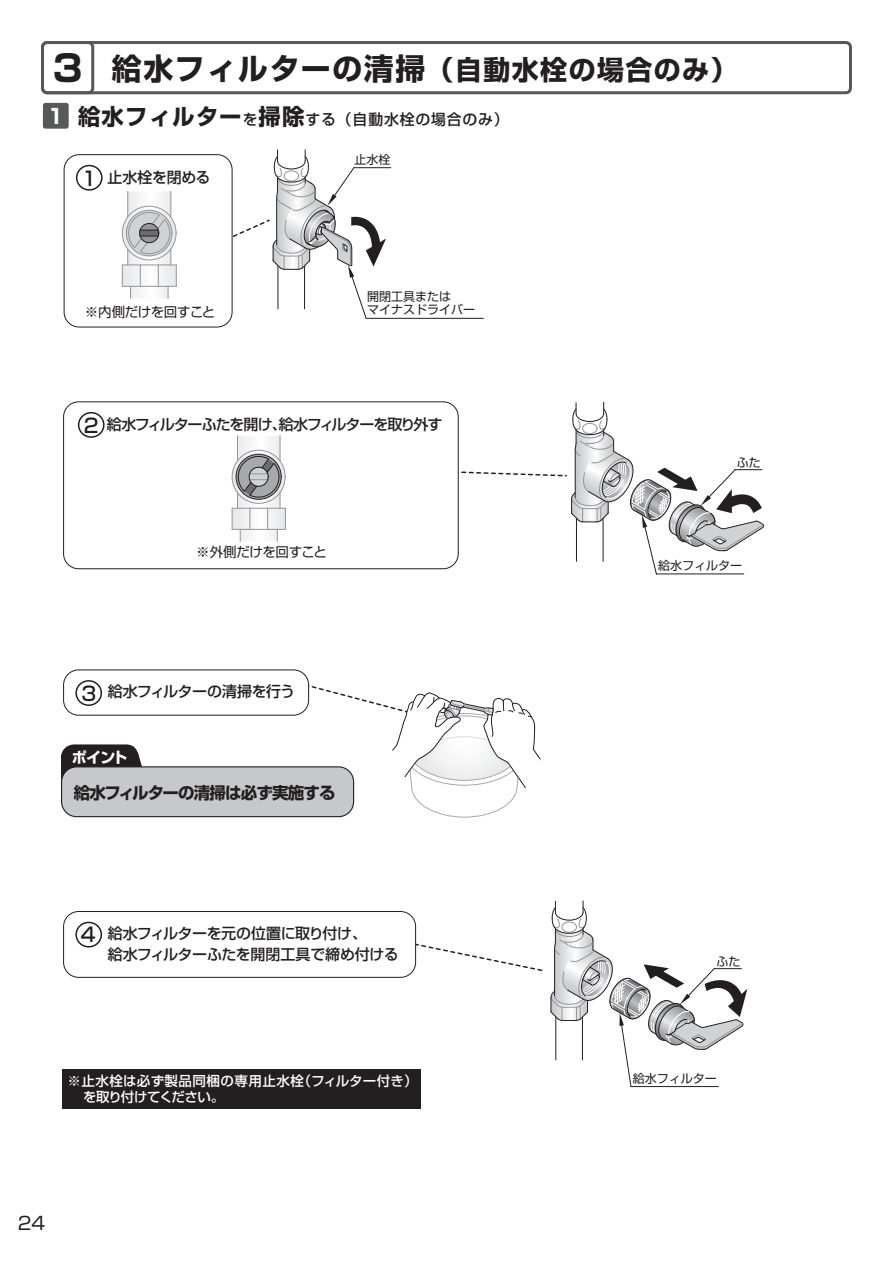
<style>
.page{position:relative;width:893px;height:1263px;background:#fff}
.page>*{position:absolute;margin:0;border:0;box-sizing:border-box;transform-origin:0 0}
.t1{font:700 27px "Shin Go Pro";letter-spacing:.05em;color:#231f20}
.t2{font:500 19.5px "Shin Go Pro";color:#231f20}
.t3{font:18px "Shin Go Pro";color:#231f20}
.t4{font:700 16.5px "Shin Go Pro";letter-spacing:-.05em;color:#231f20}
.t5{font:500 15px/21px "Shin Go Pro";letter-spacing:-.03em;color:#231f20}
.t6{font:500 15px "Shin Go Pro";letter-spacing:-.07em;color:#231f20}
.t7{font:500 15px "Shin Go Pro";letter-spacing:.05em;color:#231f20}
.t8{font:700 15px "Shin Go Pro";color:#fff}
.t9{font:500 13.5px "Shin Go Pro";letter-spacing:.02em;color:#fff}
.t10{font:13.5px "Shin Go Pro";letter-spacing:-.03em;color:#231f20}
.t11{font:500 13.5px "Shin Go Pro";letter-spacing:-.045em;color:#fff}
.t12{font:12px/13.5px "Shin Go Pro";color:#231f20}
.s1{font-size:36.45px}
.s2{font-size:30px}
.s3{font-weight:700;font-size:20.4px;color:#fff}
.s4{font-weight:700;font-size:22.35px}
.s5{font-size:19.5px}
</style>
<div class="page">
<div style="left:63px;top:401px;width:396px;height:168px;border:1px solid #231f20;border-radius:15px"></div>
<div style="left:41px;top:41px;width:811px;height:53px;border:3px solid #57585a;border-radius:5px"></div>
<div style="left:41px;top:41px;width:53px;height:53px;border:3px solid #57585a;border-radius:5px"></div>
<div style="left:43px;top:103px;width:26px;height:26px;background:#57585a;border-radius:3px"></div>
<div style="left:78px;top:412px;width:27px;height:26px;border:2px solid #231f20;border-radius:50%"></div>
<div style="left:63px;top:911px;width:353px;height:67px;border:1px solid #231f20;border-radius:15px"></div>
<div style="left:75px;top:922px;width:27px;height:25px;border:2px solid #231f20;border-radius:50%"></div>
<svg style="left:300px;top:679px;width:241px;height:139px"></svg>
<svg style="left:61px;top:744px;width:81px;height:33px;background:#363233"></svg>
<div style="left:62px;top:767px;width:292px;height:50px;background:#c7c8ca;border-radius:15px"></div>
<div style="left:61px;top:766px;width:293px;height:51px;border:1px solid #231f20;border-radius:15px"></div>
<div style="left:64px;top:670px;width:245px;height:45px;background:#fff;border-radius:15px"></div>
<div style="left:63px;top:669px;width:246px;height:46px;border:1px solid #231f20;border-radius:15px"></div>
<div style="left:75px;top:680px;width:27px;height:26px;border:2px solid #231f20;border-radius:50%"></div>
<div style="left:64px;top:154px;width:168px;height:173px;border:1px solid #231f20;border-radius:15px"></div>
<div style="left:76px;top:165px;width:27px;height:26px;border:2px solid #231f20;border-radius:50%"></div>
<hr style="left:366px;top:318px;width:117px;height:1px;background:#231f20">
<svg style="left:221px;top:150px;width:165px;height:169px"></svg>
<hr style="left:354px;top:167px;width:37px;height:1px;background:#231f20">
<svg style="left:121px;top:191px;width:56px;height:108px"></svg>
<svg style="left:231px;top:436px;width:55px;height:105px"></svg>
<svg style="left:442px;top:402px;width:323px;height:173px"></svg>
<hr style="left:656px;top:574px;width:88px;height:1px;background:#231f20">
<svg style="left:409px;top:901px;width:338px;height:186px"></svg>
<div style="left:62px;top:1069px;width:358px;height:39px;background:#231f20"></div>
<h1 class="t1" style="left:53px;top:48px;width:686px"><span class="s1">3</span> <span class="s2">給水フィルターの清掃</span>（自動水栓の場合のみ）</h1>
<p class="t7" style="left:47px;top:107px;width:463px"><span class="s3">1</span> <span class="s4">給水フィルター</span>を<span class="s4">掃除</span>する（自動水栓の場合のみ）</p>
<p class="t5" style="left:80px;top:165px;width:133px"><span class="s5">１</span>止水栓を閉める</p>
<p class="t10" style="left:85px;top:301px;width:132px">※内側だけを回すこと</p>
<p class="t12" style="left:355px;top:152px;width:37px">止水栓</p>
<p class="t12" style="left:367px;top:288px;width:110px">開閉工具または<br>マイナスドライバー</p>
<h2 class="t2" style="left:84px;top:409px;width:16px">2</h2>
<p class="t6" style="left:107px;top:412px;width:337px">給水フィルターふたを開け、給水フィルターを取り外す</p>
<p class="t10" style="left:196px;top:540px;width:132px">※外側だけを回すこと</p>
<p class="t5" style="left:81px;top:679px;width:215px"><span class="s5">3</span> 給水フィルターの清掃を行う</p>
<p class="t8" style="left:72px;top:745px;width:57px">ポイント</p>
<p class="t4" style="left:74px;top:779px;width:263px">給水フィルターの清掃は必ず実施する</p>
<h2 class="t2" style="left:81px;top:918px;width:16px">4</h2>
<p class="t5" style="left:108px;top:921px;width:293px">給水フィルターを元の位置に取り付け、<br>給水フィルターふたを開閉工具で締め付ける</p>
<p class="t12" style="left:737px;top:454px;width:25px">ふた</p>
<p class="t12" style="left:658px;top:558px;width:85px">給水フィルター</p>
<p class="t12" style="left:716px;top:953px;width:25px">ふた</p>
<p class="t9" style="left:68px;top:1070px;width:352px">※止水栓は必ず製品同梱の専用止水栓（フィルター付き）</p>
<p class="t12" style="left:633px;top:1070px;width:85px">給水フィルター</p>
<p class="t11" style="left:83px;top:1086px;width:143px">を取り付けてください。</p>
<p class="t3" style="left:18px;top:1208px;width:29px">24</p>
</div>
